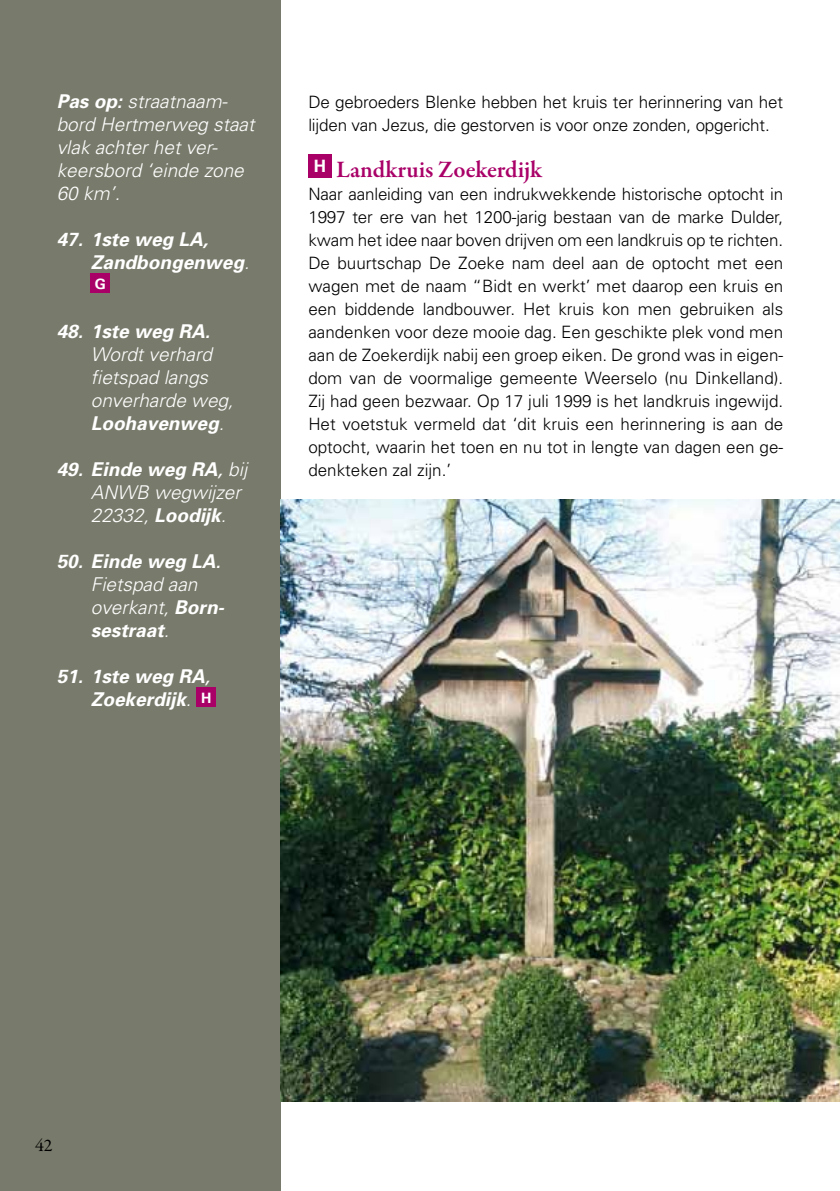
<style>
.page{position:relative;width:840px;height:1191px;background:#fff}
.page>*{position:absolute;margin:0;border:0;box-sizing:border-box;transform-origin:0 0}
.t1{font:600 24px "Garamond Premr Pro";letter-spacing:-.005em;color:#a90068}
.t2{font:italic 300 19px/23px "Univers";color:#fff}
.t3{font:italic 700 19px/23px "Univers";color:#fff}
.t4{font:18px "Garamond Premr Pro";color:#000}
.t5{font:300 17px/23px "Univers";letter-spacing:-.01em;color:#000}
.t6{font:700 14.2px "Univers";color:#fff}
.s1{font-weight:700}
.s2{font-weight:300}
.s3{font-weight:400}
</style>
<div class="page">
<div style="left:0;top:0;width:280px;height:1191px;background:#787b6b"></div>
<div style="left:308px;top:154px;width:23px;height:23px;background:#a90068"></div>
<div style="left:91px;top:274px;width:19px;height:19px;background:#a90068"></div>
<div style="left:196px;top:688px;width:20px;height:19px;background:#a90068"></div>
<img style="left:280px;top:499px;width:559px;height:602px">
<p class="t2" style="left:57px;top:90px;width:199px"><span class="s1">Pas op:</span> straatnaam&shy;bord Hertmerweg staat vlak achter het ver&shy;keersbord ‘einde zone<br>60 km’.</p>
<p class="t3" style="left:91px;top:228px;width:160px;text-indent:-34px">47. 1ste weg LA,<br>Zandbongenweg<span class="s2">.</span></p>
<p class="t6" style="left:95px;top:275px;width:13px">G</p>
<p class="t3" style="left:57px;top:320px;width:155px">48. 1ste weg RA.</p>
<p class="t2" style="left:91px;top:343px;width:144px">Wordt verhard fietspad langs onverharde weg,<br><span class="s1">Loohavenweg</span>.</p>
<p class="t2" style="left:91px;top:458px;width:158px;text-indent:-34px"><span class="s1">49. Einde weg RA</span><span class="s3">,</span> bij<br>ANWB wegwijzer<br>22332, <span class="s1">Loodijk</span>.</p>
<p class="t3" style="left:91px;top:550px;width:135px;text-indent:-34px">50. Einde weg LA<span class="s3">.<br></span><span class="s2">Fietspad aan overkant,</span> Born&shy;sestraat<span class="s2">.</span></p>
<p class="t3" style="left:57px;top:665px;width:156px;text-align:right">51. 1ste weg RA<span class="s3">,<br></span>Zoekerdijk<span class="s2">.</span> <sup>H</sup></p>
<p class="t5" style="left:308px;top:91px;width:476px">De gebroeders Blenke hebben het kruis ter herinnering van het lijden van Jezus, die gestorven is voor onze zonden, opgericht.</p>
<h1 class="t1" style="left:313px;top:155px;width:230px"><sup>H</sup> Landkruis Zoekerdijk</h1>
<p class="t5" style="left:308px;top:183px;width:476px;text-align:justify">Naar aanleiding van een indrukwekkende historische optocht in 1997 ter ere van het 1200-jarig bestaan van de marke Dulder, kwam het idee naar boven drijven om een landkruis op te richten.<br>De buurtschap De Zoeke nam deel aan de optocht met een wagen met de naam “Bidt en werkt’ met daarop een kruis en een biddende landbouwer. Het kruis kon men gebruiken als aandenken voor deze mooie dag. Een geschikte plek vond men aan de Zoekerdijk nabij een groep eiken. De grond was in eigen&shy;dom van de voormalige gemeente Weerselo (nu Dinkelland).<br>Zij had geen bezwaar. Op 17 juli 1999 is het landkruis ingewijd.<br>Het voetstuk vermeld dat ‘dit kruis een herinnering is aan de optocht, waarin het toen en nu tot in lengte van dagen een ge&shy;denkteken zal zijn.’</p>
<p class="t4" style="left:35px;top:1134px;width:19px">42</p>
</div>
